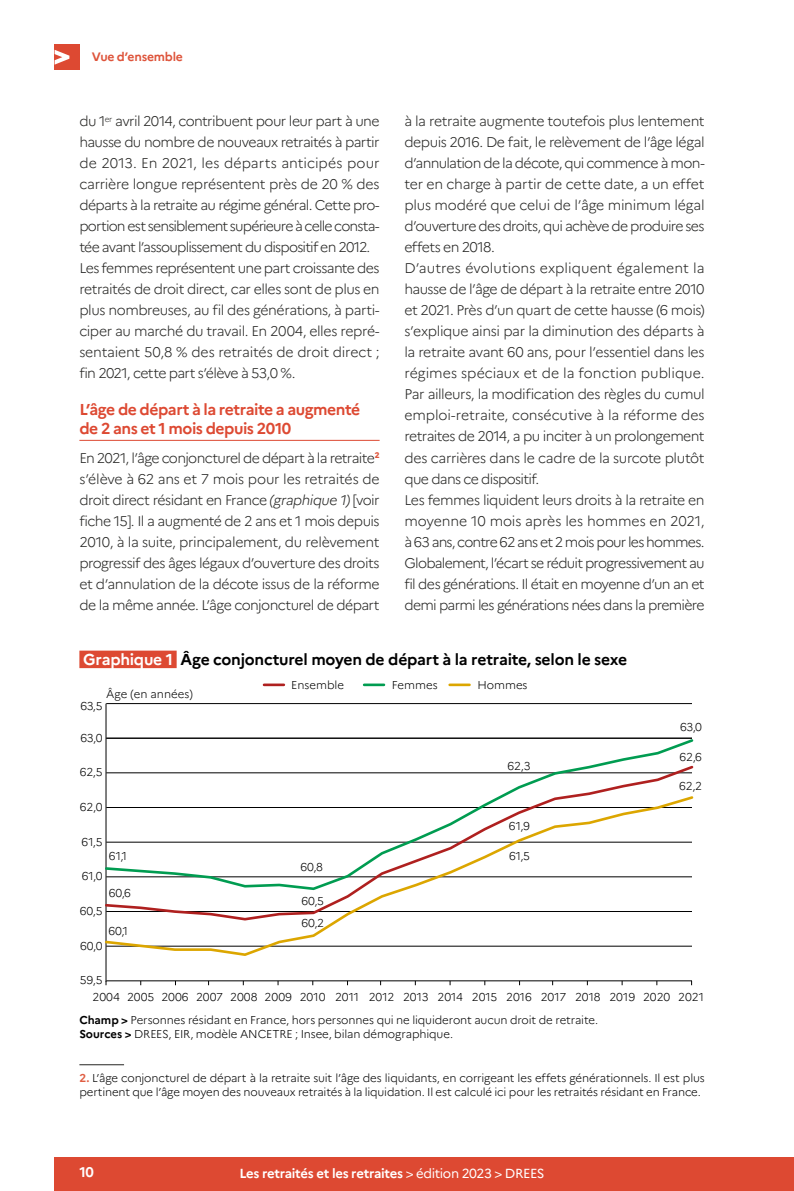
<style>
.page{position:relative;width:794px;height:1191px;background:#fff}
.page>*{position:absolute;margin:0;border:0;box-sizing:border-box;transform-origin:0 0}
.t1{font:700 15.75px "Marianne";letter-spacing:-.015em;color:#000}
.t2{font:700 15.75px/19.2px "Marianne";letter-spacing:-.03em;color:#dd4932}
.t3{font:300 14px/21px "Marianne";letter-spacing:-.035em;color:#252523}
.t4{font:700 14px "Marianne";color:#fff}
.t5{font:700 13.12px "Marianne";letter-spacing:-.025em;color:#fff}
.t6{font:700 12.25px "Marianne";letter-spacing:-.02em;color:#de543b}
.t7{font:300 11.38px/13.7px "Marianne";letter-spacing:-.01em;color:#000}
.s1{font-style:italic}
.s2{color:#fff}
.s3{font-weight:700}
.s4{font-weight:700;color:#e05e43}
.s5{font-weight:400}
</style>
<div class="page">
<div style="left:55px;top:1157px;width:739px;height:34px;background:#dd4932"></div>
<div style="left:55px;top:45px;width:25px;height:25px;background:#dd4932"></div>
<svg style="left:55px;top:50px;width:14px;height:15px"></svg>
<hr style="left:79px;top:440px;width:300px;height:1px;background:#dd4932">
<hr style="left:79px;top:1064px;width:45px;height:1px;background:#252523">
<div style="left:79px;top:650px;width:98px;height:18px;background:#dd4932"></div>
<hr style="left:264px;top:683px;width:20px;height:3px;background:#af201f">
<hr style="left:364px;top:683px;width:20px;height:3px;background:#009c51">
<hr style="left:450px;top:683px;width:19px;height:3px;background:#dca600">
<hr style="left:106px;top:703px;width:1px;height:278px;background:#000">
<hr style="left:106px;top:703px;width:586px;height:1px;background:#000">
<hr style="left:106px;top:980px;width:586px;height:1px;background:#000">
<svg style="left:105px;top:737px;width:589px;height:57px"></svg>
<svg style="left:105px;top:794px;width:589px;height:163px"></svg>
<p class="t6" style="left:92px;top:49px;width:93px">Vue d’ensemble</p>
<p class="t3" style="left:79px;top:111px;width:302px">du 1<sup>er</sup> avril 2014, contribuent pour leur part à une hausse du nombre de nouveaux retraités à partir de 2013. En 2021, les départs anticipés pour carrière longue représentent près de 20 % des départs à la retraite au régime général. Cette pro&shy;portion est sensiblement supérieure à celle consta&shy;tée avant l’assouplissement du dispositif en 2012.<br>Les femmes représentent une part croissante des retraités de droit direct, car elles sont de plus en plus nombreuses, au fil des générations, à parti&shy;ciper au marché du travail. En 2004, elles repré&shy;sentaient 50,8 % des retraités de droit direct ; fin 2021, cette part s’élève à 53,0 %.</p>
<p class="t2" style="left:79px;top:400px;width:282px">L’âge de départ à la retraite a augmenté de 2 ans et 1 mois depuis 2010</p>
<p class="t3" style="left:79px;top:447px;width:302px;text-align:justify">En 2021, l’âge conjoncturel de départ à la retraite<sup>2 </sup>s’élève à 62 ans et 7 mois pour les retraités de droit direct résidant en France <span class="s1">(graphique 1)</span> [voir fiche 15]. Il a augmenté de 2 ans et 1 mois depuis 2010, à la suite, principalement, du relèvement progressif des âges légaux d’ouverture des droits et d’annulation de la décote issus de la réforme de la même année. L’âge conjoncturel de départ</p>
<p class="t3" style="left:404px;top:111px;width:302px">à la retraite augmente toutefois plus lentement depuis 2016. De fait, le relèvement de l’âge légal d’annulation de la décote, qui commence à mon&shy;ter en charge à partir de cette date, a un effet plus modéré que celui de l’âge minimum légal d’ouverture des droits, qui achève de produire ses effets en 2018.<br>D’autres évolutions expliquent également la hausse de l’âge de départ à la retraite entre 2010 et 2021. Près d’un quart de cette hausse (6 mois) s’explique ainsi par la diminution des départs à la retraite avant 60 ans, pour l’essentiel dans les régimes spéciaux et de la fonction publique.<br>Par ailleurs, la modification des règles du cumul emploi-retraite, consécutive à la réforme des retraites de 2014, a pu inciter à un prolongement des carrières dans le cadre de la surcote plutôt que dans ce dispositif.<br>Les femmes liquident leurs droits à la retraite en moyenne 10 mois après les hommes en 2021, à 63 ans, contre 62 ans et 2 mois pour les hommes.<br>Globalement, l’écart se réduit progressivement au fil des générations. Il était en moyenne d’un an et demi parmi les générations nées dans la première</p>
<p class="t1" style="left:83px;top:649px;width:545px"><span class="s2">Graphique 1</span> Âge conjoncturel moyen de départ à la retraite, selon le sexe</p>
<p class="t7" style="left:291px;top:678px;width:54px">Ensemble</p>
<p class="t7" style="left:106px;top:687px;width:88px">Âge (en années)</p>
<p class="t7" style="left:392px;top:678px;width:47px">Femmes</p>
<p class="t7" style="left:477px;top:678px;width:52px">Hommes</p>
<p class="t7" style="left:80px;top:699px;width:24px">63,5</p>
<p class="t7" style="left:81px;top:730px;width:23px">63,0</p>
<p class="t7" style="left:80px;top:765px;width:24px">62,5</p>
<p class="t7" style="left:80px;top:800px;width:24px">62,0</p>
<p class="t7" style="left:81px;top:834px;width:22px">61,5</p>
<p class="t7" style="left:109px;top:849px;width:20px">61,1</p>
<p class="t7" style="left:82px;top:869px;width:22px">61,0</p>
<p class="t7" style="left:109px;top:886px;width:24px">60,6</p>
<p class="t7" style="left:80px;top:904px;width:24px">60,5</p>
<p class="t7" style="left:108px;top:924px;width:21px">60,1</p>
<p class="t7" style="left:80px;top:939px;width:24px">60,0</p>
<p class="t7" style="left:80px;top:973px;width:24px">59,5</p>
<p class="t7" style="left:300px;top:859px;width:24px">60,8</p>
<p class="t7" style="left:301px;top:894px;width:24px">60,5</p>
<p class="t7" style="left:301px;top:916px;width:24px">60,2</p>
<p class="t7" style="left:507px;top:759px;width:24px">62,3</p>
<p class="t7" style="left:509px;top:819px;width:23px">61,9</p>
<p class="t7" style="left:509px;top:849px;width:22px">61,5</p>
<p class="t7" style="left:680px;top:720px;width:23px">63,0</p>
<p class="t7" style="left:679px;top:749px;width:24px">62,6</p>
<p class="t7" style="left:679px;top:779px;width:25px">62,2</p>
<p class="t7" style="left:93px;top:990px;width:613px">2004 2005 2006 2007 2008 2009 2010 2011 2012 2013 2014 2015 2016 2017 2018 2019 2020 2021</p>
<p class="t7" style="left:79px;top:1013px;width:520px"><span class="s3">Champ &gt;</span> Personnes résidant en France, hors personnes qui ne liquideront aucun droit de retraite.<br><span class="s3">Sources &gt;</span> DREES, EIR, modèle ANCETRE ; Insee, bilan démographique.</p>
<p class="t7" style="left:79px;top:1071px;width:627px"><span class="s4">2.</span> L’âge conjoncturel de départ à la retraite suit l’âge des liquidants, en corrigeant les effets générationnels. Il est plus pertinent que l’âge moyen des nouveaux retraités à la liquidation. Il est calculé ici pour les retraités résidant en France.</p>
<p class="t4" style="left:79px;top:1163px;width:16px">10</p>
<p class="t5" style="left:239px;top:1165px;width:307px">Les retraités et les retraites <span class="s5">&gt; édition 2023 &gt; DREES</span></p>
</div>
